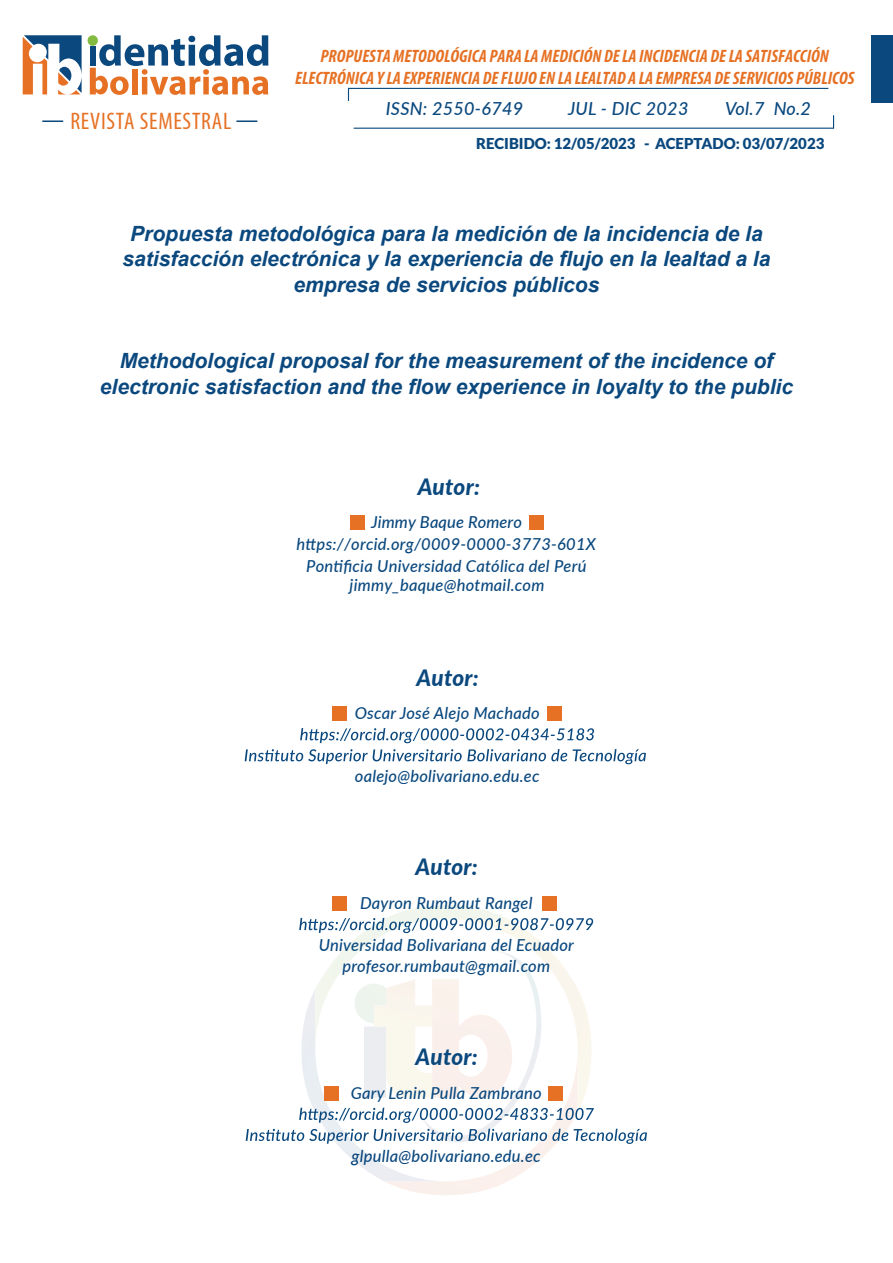
<style>
.page{position:relative;width:893px;height:1263px;background:#fff}
.page>*{position:absolute;margin:0;border:0;box-sizing:border-box;transform-origin:0 0}
.t1{font:condensed 24px "Myriad Pro";letter-spacing:.03em;color:#e67124}
.t2{font:italic 800 22.5px "Lato";letter-spacing:.01em;color:#0a487e}
.t3{font:italic 700 21px/25.5px "Arial";color:#0a487e;text-align:center}
.t4{font:italic 700 condensed 18px/22.5px "Myriad Pro";color:#e67124;text-align:center}
.t5{font:italic 500 18px "Lato";letter-spacing:.015em;color:#0a487e}
.t6{font:italic 500 16.5px/21px "Lato";letter-spacing:.015em;color:#0a487e;text-align:center}
.t7{font:900 15px "Lato";color:#0a487e}
</style>
<div class="page">
<div style="left:872px;top:35px;width:21px;height:67px;background:#0a487e"></div>
<svg style="left:88px;top:35px;width:10px;height:11px"></svg>
<svg style="left:90px;top:35px;width:178px;height:60px"></svg>
<svg style="left:23px;top:35px;width:59px;height:59px"></svg>
<hr style="left:42px;top:120px;width:21px;height:2px;background:#0a487e">
<hr style="left:236px;top:120px;width:21px;height:2px;background:#0a487e">
<svg style="left:353px;top:115px;width:482px;height:14px"></svg>
<svg style="left:347px;top:87px;width:482px;height:14px"></svg>
<div style="left:332px;top:706px;width:15px;height:15px;background:#e67124"></div>
<div style="left:547px;top:706px;width:15px;height:15px;background:#e67124"></div>
<svg style="left:300px;top:728px;width:294px;height:15px"></svg>
<svg style="left:245px;top:749px;width:401px;height:15px"></svg>
<div style="left:332px;top:896px;width:15px;height:15px;background:#e67124"></div>
<div style="left:542px;top:896px;width:15px;height:15px;background:#e67124"></div>
<svg style="left:246px;top:905px;width:401px;height:290px"></svg>
<div style="left:350px;top:515px;width:15px;height:15px;background:#e67124"></div>
<div style="left:529px;top:515px;width:15px;height:15px;background:#e67124"></div>
<h1 class="t1" style="left:70px;top:106px;width:162px">REVISTA SEMESTRAL</h1>
<p class="t4" style="left:295px;top:44px;width:561px">PROPUESTA METODOLÓGICA PARA LA MEDICIÓN DE LA INCIDENCIA DE LA SATISFACCIÓN<br>ELECTRÓNICA Y LA EXPERIENCIA DE FLUJO EN LA LEALTAD A LA EMPRESA DE SERVICIOS PÚBLICOS</p>
<p class="t5" style="left:386px;top:96px;width:139px">ISSN: 2550-6749</p>
<p class="t5" style="left:568px;top:96px;width:122px">JUL - DIC 2023</p>
<p class="t5" style="left:725px;top:96px;width:87px">Vol.7 No.2</p>
<p class="t7" style="left:476px;top:134px;width:350px">RECIBIDO: 12/05/2023 - ACEPTADO: 03/07/2023</p>
<p class="t3" style="left:123px;top:221px;width:649px">Propuesta metodológica para la medición de la incidencia de la satisfacción electrónica y la experiencia de flujo en la lealtad a la empresa de servicios públicos</p>
<p class="t3" style="left:100px;top:349px;width:695px">Methodological proposal for the measurement of the incidence of electronic satisfaction and the flow experience in loyalty to the public</p>
<h2 class="t2" style="left:418px;top:470px;width:64px">Autor:</h2>
<p class="t6" style="left:371px;top:511px;width:152px">Jimmy Baque Romero</p>
<p class="t6" style="left:297px;top:532px;width:301px">https://orcid.org/0009-0000-3773-601X</p>
<p class="t6" style="left:306px;top:554px;width:282px">Pontificia Universidad Católica del Perú</p>
<p class="t6" style="left:350px;top:574px;width:196px">jimmy_baque@hotmail.com</p>
<h2 class="t2" style="left:417px;top:661px;width:64px">Autor:</h2>
<p class="t6" style="left:355px;top:702px;width:186px">Oscar José Alejo Machado</p>
<p class="t6" style="left:355px;top:765px;width:186px">oalejo@bolivariano.edu.ec</p>
<h2 class="t2" style="left:416px;top:850px;width:64px">Autor:</h2>
<p class="t6" style="left:360px;top:892px;width:174px">Dayron Rumbaut Rangel</p>
<p class="t6" style="left:319px;top:934px;width:257px">Universidad Bolivariana del Ecuador profesor.rumbaut@gmail.com</p>
<h2 class="t2" style="left:416px;top:1040px;width:64px">Autor:</h2>
<p class="t6" style="left:351px;top:1082px;width:192px">Gary Lenin Pulla Zambrano</p>
<p class="t6" style="left:352px;top:1145px;width:191px">glpulla@bolivariano.edu.ec</p>
</div>
